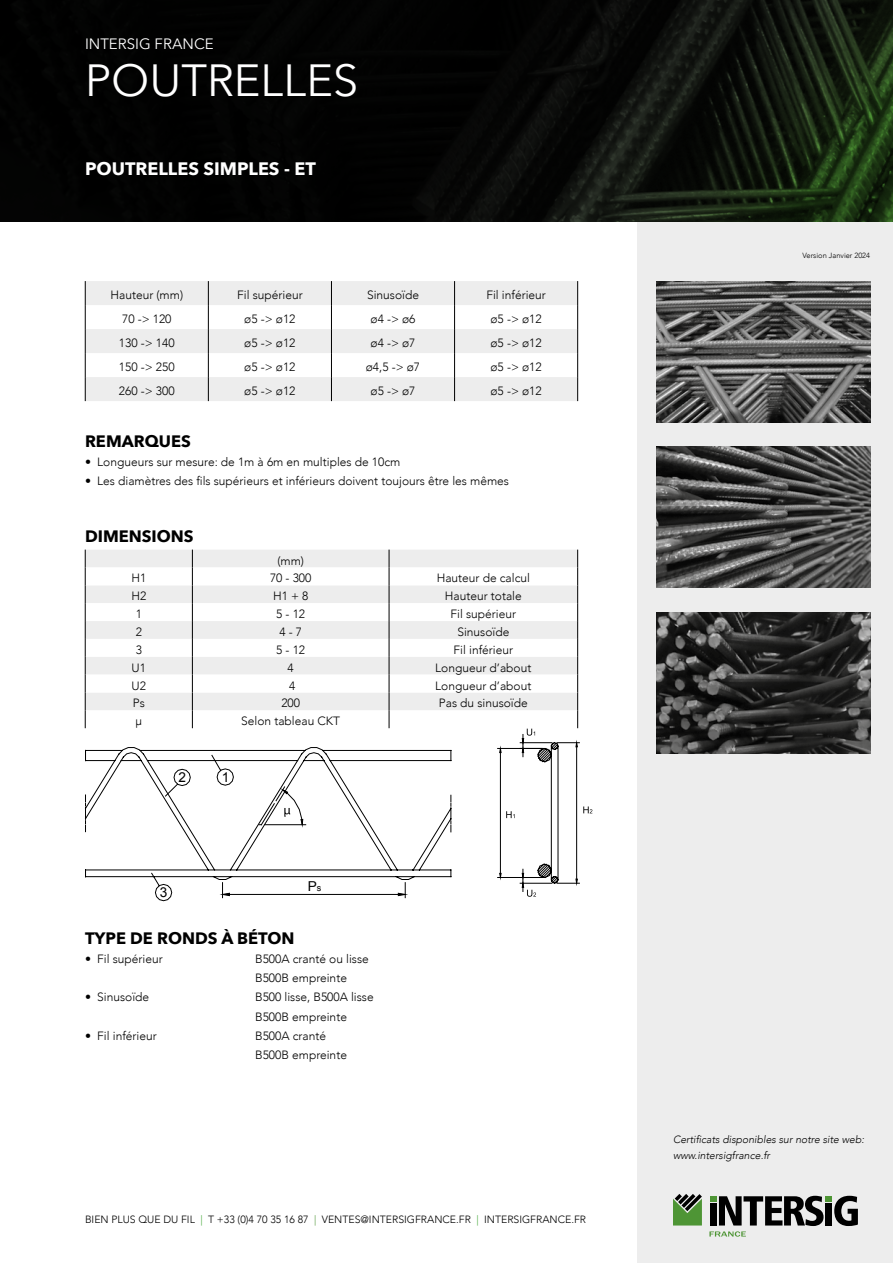
<style>
.page{position:relative;width:893px;height:1263px;background:#fff}
.page>*{position:absolute;margin:0;border:0;box-sizing:border-box;transform-origin:0 0}
.t1{font:45px "Avenir Next";color:#fff}
.t2{font:700 18px "Avenir Next";color:#fff}
.t3{font:700 16.5px "Avenir Next";color:#000}
.t4{font:15px "Avenir Next";color:#fff}
.t5{font:13.65px "Arial";color:#000}
.t6{font:300 12px/19.2px "Avenir";color:#000}
.t7{font:300 10.5px "Avenir";color:#000}
.t8{font:italic 300 10.5px/16.5px "Avenir";color:#000}
.t9{font:300 7.5px "Avenir";color:#000}
.s1{font-size:9.15px}
.s2{color:#3fa535}
.s3{color:#4e9535}
</style>
<div class="page">
<div style="left:637px;top:222px;width:256px;height:1041px;background:#ededed"></div>
<img style="left:656px;top:281px;width:214px;height:141px">
<img style="left:656px;top:446px;width:214px;height:142px">
<img style="left:656px;top:612px;width:214px;height:142px">
<img style="left:0;top:0;width:893px;height:221px">
<svg style="left:673px;top:1194px;width:29px;height:31px"></svg>
<svg style="left:709px;top:1196px;width:149px;height:40px"></svg>
<div style="left:86px;top:550px;width:434px;height:17px;background:#ededed"></div>
<svg style="left:86px;top:567px;width:434px;height:161px"></svg>
<svg style="left:85px;top:550px;width:1px;height:178px"></svg>
<svg style="left:192px;top:550px;width:1px;height:178px"></svg>
<svg style="left:389px;top:550px;width:1px;height:178px"></svg>
<svg style="left:86px;top:281px;width:491px;height:120px;fill:#ededed"></svg>
<svg style="left:85px;top:281px;width:1px;height:120px"></svg>
<svg style="left:208px;top:281px;width:1px;height:120px"></svg>
<svg style="left:331px;top:281px;width:1px;height:120px"></svg>
<svg style="left:454px;top:281px;width:1px;height:120px"></svg>
<svg style="left:577px;top:281px;width:1px;height:120px"></svg>
<svg style="left:85px;top:747px;width:366px;height:154px"></svg>
<svg style="left:222px;top:893px;width:7px;height:3px"></svg>
<svg style="left:398px;top:893px;width:7px;height:3px"></svg>
<svg style="left:259px;top:786px;width:47px;height:39px"></svg>
<svg style="left:506px;top:811px;width:8px;height:7px"></svg>
<hr style="left:498px;top:748px;width:44px;height:1px;background:#000">
<hr style="left:498px;top:877px;width:44px;height:1px;background:#000">
<hr style="left:500px;top:752px;width:1px;height:121px;background:#000">
<svg style="left:520px;top:550px;width:72px;height:347px"></svg>
<p class="t4" style="left:85px;top:31px;width:130px">INTERSIG FRANCE</p>
<h1 class="t1" style="left:85px;top:42px;width:275px">POUTRELLES</h1>
<h2 class="t2" style="left:85px;top:153px;width:232px">POUTRELLES SIMPLES - ET</h2>
<p class="t6" style="left:110px;top:285px;width:74px">Hauteur (mm)</p>
<p class="t6" style="left:237px;top:285px;width:67px">Fil supérieur</p>
<p class="t6" style="left:367px;top:285px;width:54px">Sinusoïde</p>
<p class="t6" style="left:486px;top:285px;width:61px">Fil inférieur</p>
<p class="t6" style="left:122px;top:309px;width:51px">70 -&gt; 120</p>
<p class="t6" style="left:244px;top:309px;width:53px">ø5 -&gt; ø12</p>
<p class="t6" style="left:371px;top:309px;width:46px">ø4 -&gt; ø6</p>
<p class="t6" style="left:490px;top:309px;width:53px">ø5 -&gt; ø12</p>
<p class="t6" style="left:119px;top:333px;width:57px">130 -&gt; 140</p>
<p class="t6" style="left:244px;top:333px;width:53px">ø5 -&gt; ø12</p>
<p class="t6" style="left:371px;top:333px;width:46px">ø4 -&gt; ø7</p>
<p class="t6" style="left:490px;top:333px;width:53px">ø5 -&gt; ø12</p>
<p class="t6" style="left:119px;top:357px;width:57px">150 -&gt; 250</p>
<p class="t6" style="left:244px;top:357px;width:53px">ø5 -&gt; ø12</p>
<p class="t6" style="left:366px;top:357px;width:56px">ø4,5 -&gt; ø7</p>
<p class="t6" style="left:490px;top:357px;width:53px">ø5 -&gt; ø12</p>
<p class="t6" style="left:119px;top:381px;width:57px">260 -&gt; 300</p>
<p class="t6" style="left:244px;top:381px;width:53px">ø5 -&gt; ø12</p>
<p class="t6" style="left:371px;top:381px;width:46px">ø5 -&gt; ø7</p>
<p class="t6" style="left:490px;top:381px;width:53px">ø5 -&gt; ø12</p>
<h3 class="t3" style="left:85px;top:426px;width:107px">REMARQUES</h3>
<p class="t6" style="left:85px;top:452px;width:317px">• Longueurs sur mesure: de 1m à 6m en multiples de 10cm</p>
<p class="t6" style="left:85px;top:471px;width:425px">• Les diamètres des fils supérieurs et inférieurs doivent toujours être les mêmes</p>
<h3 class="t3" style="left:85px;top:522px;width:110px">DIMENSIONS</h3>
<p class="t6" style="left:277px;top:551px;width:28px">(mm)</p>
<p class="t6" style="left:131px;top:569px;width:16px">H1</p>
<p class="t6" style="left:270px;top:569px;width:43px">70 - 300</p>
<p class="t6" style="left:437px;top:569px;width:95px">Hauteur de calcul</p>
<p class="t6" style="left:131px;top:586px;width:16px">H2</p>
<p class="t6" style="left:273px;top:586px;width:37px">H1 + 8</p>
<p class="t6" style="left:445px;top:586px;width:78px">Hauteur totale</p>
<p class="t6" style="left:136px;top:604px;width:8px">1</p>
<p class="t6" style="left:276px;top:604px;width:30px">5 - 12</p>
<p class="t6" style="left:451px;top:604px;width:67px">Fil supérieur</p>
<p class="t6" style="left:136px;top:622px;width:8px">2</p>
<p class="t6" style="left:279px;top:622px;width:24px">4 - 7</p>
<p class="t6" style="left:457px;top:622px;width:54px">Sinusoïde</p>
<p class="t6" style="left:136px;top:640px;width:8px">3</p>
<p class="t6" style="left:276px;top:640px;width:30px">5 - 12</p>
<p class="t6" style="left:454px;top:640px;width:61px">Fil inférieur</p>
<p class="t6" style="left:132px;top:658px;width:16px">U1</p>
<p class="t6" style="left:288px;top:658px;width:8px">4</p>
<p class="t6" style="left:435px;top:658px;width:98px">Longueur d’about</p>
<p class="t6" style="left:132px;top:676px;width:16px">U2</p>
<p class="t6" style="left:289px;top:676px;width:8px">4</p>
<p class="t6" style="left:435px;top:676px;width:98px">Longueur d’about</p>
<p class="t6" style="left:133px;top:694px;width:13px">Ps</p>
<p class="t6" style="left:281px;top:694px;width:20px">200</p>
<p class="t6" style="left:439px;top:694px;width:90px">Pas du sinusoïde</p>
<p class="t6" style="left:135px;top:711px;width:8px">µ</p>
<p class="t6" style="left:241px;top:711px;width:100px">Selon tableau CKT</p>
<p class="t5" style="left:178px;top:769px;width:9px">2</p>
<p class="t5" style="left:222px;top:768px;width:9px">1</p>
<p class="t5" style="left:160px;top:884px;width:9px">3</p>
<p class="t5" style="left:308px;top:877px;width:15px">P<span class="s1">s</span></p>
<h3 class="t3" style="left:85px;top:924px;width:211px">TYPE DE RONDS À BÉTON</h3>
<p class="t6" style="left:85px;top:949px;width:79px">• Fil supérieur</p>
<p class="t6" style="left:255px;top:949px;width:115px">B500A cranté ou lisse<br>B500B empreinte</p>
<p class="t6" style="left:85px;top:988px;width:66px">• Sinusoïde</p>
<p class="t6" style="left:255px;top:988px;width:120px">B500 lisse, B500A lisse<br>B500B empreinte</p>
<p class="t6" style="left:85px;top:1026px;width:73px">• Fil inférieur</p>
<p class="t6" style="left:255px;top:1026px;width:93px">B500A cranté<br>B500B empreinte</p>
<p class="t7" style="left:85px;top:1214px;width:503px">BIEN PLUS QUE DU FIL <span class="s2">|</span> T +33 (0)4 70 35 16 87 <span class="s3">|</span> VENTES@INTERSIGFRANCE.FR <span class="s2">|</span> INTERSIGFRANCE.FR</p>
<p class="t9" style="left:803px;top:251px;width:69px">Version Janvier 2024</p>
<p class="t8" style="left:673px;top:1131px;width:193px">Certificats disponibles sur notre site web: www.intersigfrance.fr</p>
</div>
